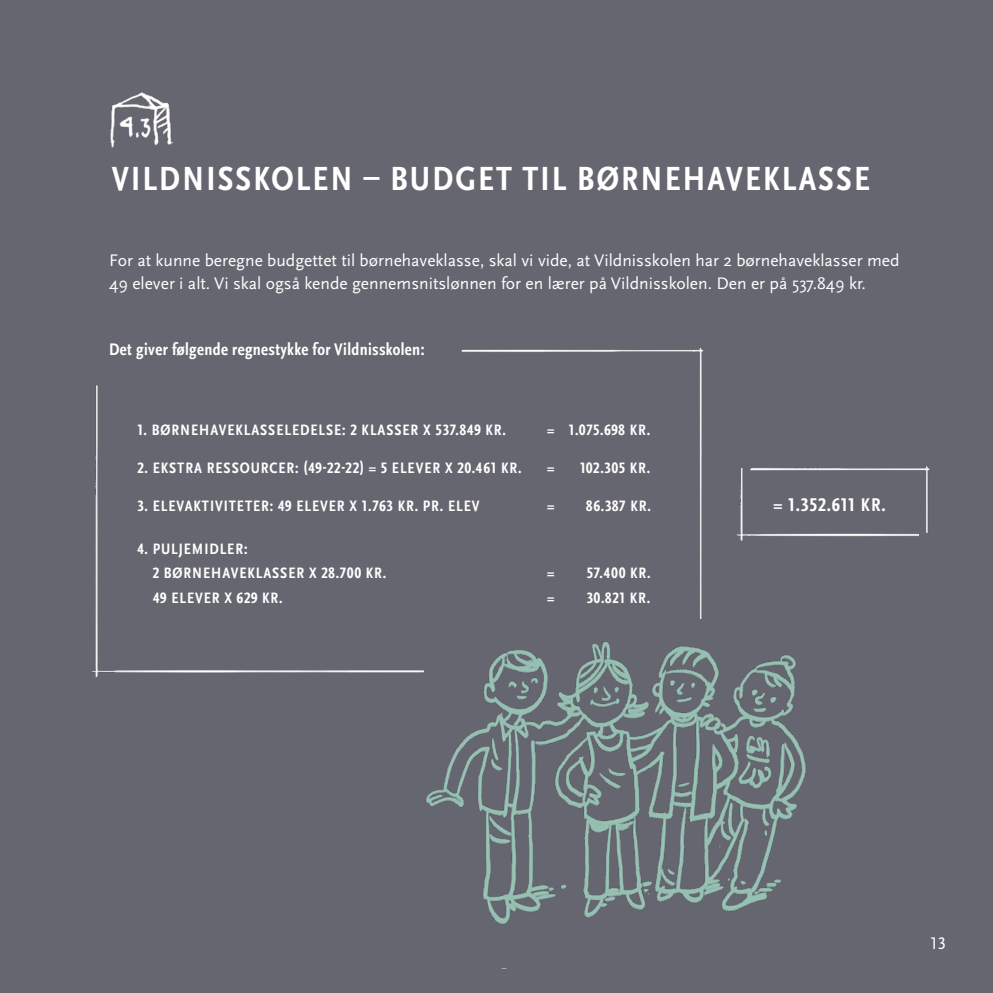
<style>
.page{position:relative;width:993px;height:993px;background:#fff}
.page>*{position:absolute;margin:0;border:0;box-sizing:border-box;transform-origin:0 0}
.t1{font:700 condensed 35px "Scala Sans OT";letter-spacing:.06em;color:#fff}
.t2{font:700 condensed 19.25px "Scala Sans OT";letter-spacing:.05em;color:#fff}
.t3{font:17.5px/22.8px "Scala Sans OT";color:#fff}
.t4{font:700 condensed 17.5px "Scala Sans OT";letter-spacing:.02em;color:#fff}
.t5{font:700 condensed 15.75px/24.5px "Scala Sans OT";letter-spacing:.06em;color:#fff}
</style>
<div class="page">
<div style="left:0;top:0;width:992px;height:992px;background:#65666f"></div>
<img style="left:423px;top:642px;width:383px;height:282px">
<img style="left:461px;top:347px;width:243px;height:271px">
<img style="left:92px;top:385px;width:331px;height:293px">
<img style="left:547px;top:418px;width:383px;height:114px">
<img style="left:688px;top:468px;width:230px;height:134px">
<img style="left:110px;top:92px;width:62px;height:56px">
<h1 class="t1" style="left:112px;top:159px;width:759px">VILDNISSKOLEN – BUDGET TIL BØRNEHAVEKLASSE</h1>
<p class="t3" style="left:109px;top:249px;width:791px">For at kunne beregne budgettet til børnehaveklasse, skal vi vide, at Vildnisskolen har 2 børnehaveklasser med<br>49 elever i alt. Vi skal også kende gennemsnitslønnen for en lærer på Vildnisskolen. Den er på 537.849 kr.</p>
<p class="t4" style="left:109px;top:340px;width:317px">Det giver følgende regnestykke for Vildnisskolen:</p>
<p class="t5" style="left:137px;top:417px;width:370px">1. BØRNEHAVEKLASSELEDELSE: 2 KLASSER X 537.849 KR.</p>
<p class="t5" style="left:547px;top:417px;width:104px">= 1.075.698 KR.</p>
<p class="t5" style="left:137px;top:455px;width:385px">2. EKSTRA RESSOURCER: (49-22-22) = 5 ELEVER X 20.461 KR.</p>
<p class="t5" style="left:547px;top:455px;width:9px">=</p>
<p class="t5" style="left:579px;top:455px;width:72px">102.305 KR.</p>
<p class="t5" style="left:137px;top:493px;width:343px">3. ELEVAKTIVITETER: 49 ELEVER X 1.763 KR. PR. ELEV</p>
<p class="t5" style="left:547px;top:493px;width:9px">=</p>
<p class="t5" style="left:586px;top:493px;width:66px">86.387 KR.</p>
<p class="t5" style="left:153px;top:536px;width:235px;text-indent:-15px">4. PULJEMIDLER:<br>2 BØRNEHAVEKLASSER X 28.700 KR.</p>
<p class="t5" style="left:547px;top:561px;width:9px">=</p>
<p class="t5" style="left:586px;top:561px;width:65px">57.400 KR.</p>
<p class="t5" style="left:153px;top:585px;width:131px">49 ELEVER X 629 KR.</p>
<p class="t5" style="left:547px;top:585px;width:9px">=</p>
<p class="t5" style="left:586px;top:585px;width:65px">30.821 KR.</p>
<p class="t2" style="left:773px;top:493px;width:114px">= 1.352.611 KR.</p>
<p class="t3" style="left:930px;top:931px;width:16px">13</p>
</div>
